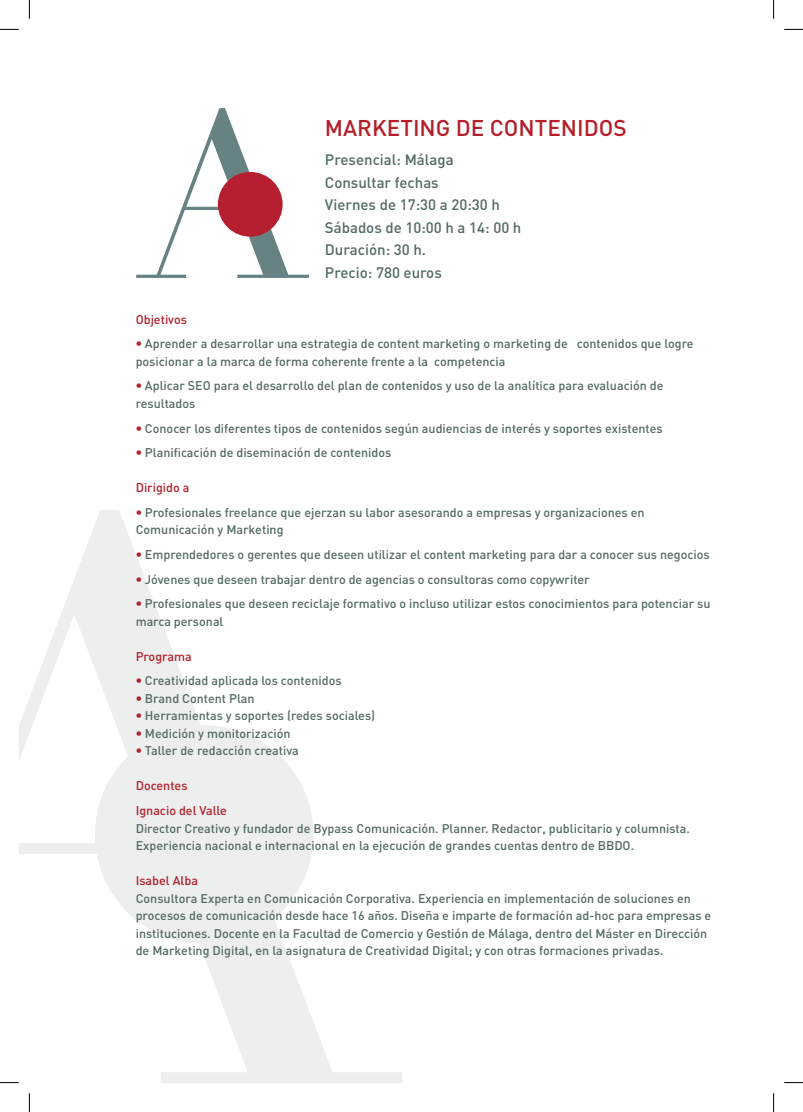
<style>
.page{position:relative;width:803px;height:1112px;background:#fff}
.page>*{position:absolute;margin:0;border:0;box-sizing:border-box;transform-origin:0 0}
.t1{font:500 22.5px "DIN";color:#b41f29}
.t2{font:500 15px/22.5px "DIN";color:#546966}
.t3{font:500 12.5px/17.5px "DIN";color:#546966}
.t4{font:500 12.5px/24.6px "DIN";color:#b41f29}
.s1{font-family:"Didot";font-weight:400;color:#b41f29}
</style>
<div class="page">
<svg style="left:19px;top:510px;width:383px;height:572px"></svg>
<div style="left:95px;top:725px;width:218px;height:218px;background:#edefef;border-radius:50%"></div>
<svg style="left:136px;top:108px;width:173px;height:170px"></svg>
<div style="left:218px;top:172px;width:65px;height:64px;background:#b61f2f;border-radius:50%"></div>
<svg style="left:0;top:29px;width:19px;height:1px"></svg>
<svg style="left:784px;top:29px;width:19px;height:1px"></svg>
<svg style="left:0;top:1082px;width:19px;height:1px"></svg>
<svg style="left:784px;top:1082px;width:19px;height:1px"></svg>
<svg style="left:29px;top:0;width:1px;height:19px"></svg>
<svg style="left:29px;top:1093px;width:1px;height:18px"></svg>
<svg style="left:773px;top:0;width:1px;height:19px"></svg>
<svg style="left:773px;top:1093px;width:1px;height:18px"></svg>
<h1 class="t1" style="left:325px;top:113px;width:303px">MARKETING DE CONTENIDOS</h1>
<p class="t2" style="left:325px;top:148px;width:198px">Presencial: Málaga<br>Consultar fechas<br>Viernes de 17:30 a 20:30 h<br>Sábados de 10:00 h a 14: 00 h<br>Duración: 30 h.<br>Precio: 780 euros</p>
<p class="t4" style="left:136px;top:306px;width:53px">Objetivos</p>
<p class="t3" style="left:136px;top:334px;width:559px"><span class="s1">•</span> Aprender a desarrollar una estrategia de content marketing o marketing de contenidos que logre posicionar a la marca de forma coherente frente a la competencia</p>
<p class="t3" style="left:136px;top:376px;width:529px"><span class="s1">•</span> Aplicar SEO para el desarrollo del plan de contenidos y uso de la analítica para evaluación de resultados</p>
<p class="t3" style="left:136px;top:419px;width:528px"><span class="s1">•</span> Conocer los diferentes tipos de contenidos según audiencias de interés y soportes existentes</p>
<p class="t3" style="left:136px;top:443px;width:257px"><span class="s1">•</span> Planificación de diseminación de contenidos</p>
<p class="t4" style="left:136px;top:475px;width:55px">Dirigido a</p>
<p class="t3" style="left:136px;top:503px;width:510px"><span class="s1">•</span> Profesionales freelance que ejerzan su labor asesorando a empresas y organizaciones en<br>Comunicación y Marketing</p>
<p class="t3" style="left:136px;top:545px;width:575px"><span class="s1">•</span> Emprendedores o gerentes que deseen utilizar el content marketing para dar a conocer sus negocios</p>
<p class="t3" style="left:136px;top:569px;width:455px"><span class="s1">•</span> Jóvenes que deseen trabajar dentro de agencias o consultoras como copywriter</p>
<p class="t3" style="left:136px;top:594px;width:576px"><span class="s1">•</span> Profesionales que deseen reciclaje formativo o incluso utilizar estos conocimientos para potenciar su marca personal</p>
<p class="t4" style="left:136px;top:643px;width:58px">Programa</p>
<p class="t3" style="left:136px;top:671px;width:208px"><span class="s1">•</span> Creatividad aplicada los contenidos</p>
<p class="t3" style="left:136px;top:689px;width:120px"><span class="s1">•</span> Brand Content Plan</p>
<p class="t3" style="left:136px;top:706px;width:241px"><span class="s1">•</span> Herramientas y soportes (redes sociales)</p>
<p class="t3" style="left:136px;top:724px;width:156px"><span class="s1">•</span> Medición y monitorización</p>
<p class="t3" style="left:136px;top:741px;width:165px"><span class="s1">•</span> Taller de redacción creativa</p>
<p class="t4" style="left:136px;top:773px;width:93px">Docentes<br>Ignacio del Valle</p>
<p class="t3" style="left:136px;top:818px;width:556px">Director Creativo y fundador de Bypass Comunicación. Planner. Redactor, publicitario y columnista.<br>Experiencia nacional e internacional en la ejecución de grandes cuentas dentro de BBDO.</p>
<p class="t4" style="left:136px;top:867px;width:64px">Isabel Alba</p>
<p class="t3" style="left:136px;top:888px;width:577px">Consultora Experta en Comunicación Corporativa. Experiencia en implementación de soluciones en procesos de comunicación desde hace 16 años. Diseña e imparte de formación ad-hoc para empresas e instituciones. Docente en la Facultad de Comercio y Gestión de Málaga, dentro del Máster en Dirección de Marketing Digital, en la asignatura de Creatividad Digital; y con otras formaciones privadas.</p>
</div>
